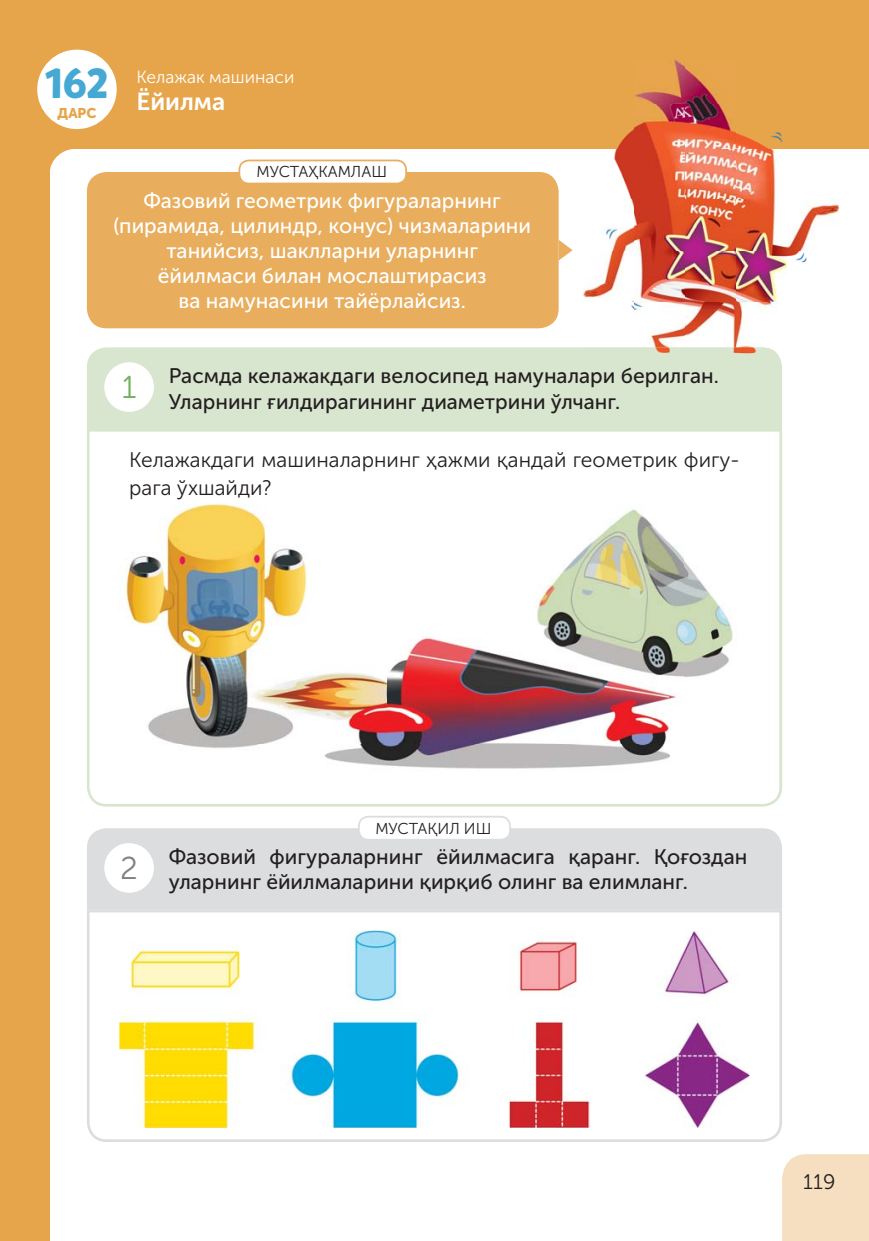
<style>
.page{position:relative;width:869px;height:1241px;background:#fff}
.page>*{position:absolute;margin:0;border:0;box-sizing:border-box;transform-origin:0 0}
.t1{font:42px "Mikado Bold DEMO";color:#45a9d3}
.t2{font:31.5px "Museo Sans Cyrl 300";color:#73b25e}
.t3{font:31.5px "Museo Sans Cyrl 300";color:#808285}
.t4{font:24.5px "Museo Sans Cyrl 700";color:#fff}
.t5{font:21px/25.2px "Museo Sans Cyrl 500";color:#231f20}
.t6{font:21px/25.2px "Museo Sans Cyrl 500";color:#fff;text-align:center}
.t7{font:21px "Museo Sans Cyrl 300";color:#231f20}
.t8{font:17.5px "Museo Sans Cyrl 300";color:#fff}
.t9{font:15.75px "Museo Sans Cyrl 300";color:#231f20}
.t10{font:14px "Museo Sans Cyrl 900";color:#e6a54b}
</style>
<div class="page">
<div style="left:0;top:0;width:12px;height:112px;background:#e6a54b"></div>
<div style="left:782px;top:1154px;width:86px;height:86px;background:#f6dfc1"></div>
<div style="left:12px;top:0;width:856px;height:149px;background:#e6a54b"></div>
<div style="left:37px;top:50px;width:80px;height:79px;background:#fff;border-radius:50%"></div>
<div style="left:12px;top:149px;width:38px;height:1091px;background:#e6a54b"></div>
<svg style="left:50px;top:149px;width:22px;height:21px"></svg>
<div style="left:0;top:112px;width:12px;height:1128px;background:#e6a54b"></div>
<div style="left:87px;top:172px;width:471px;height:156px;background:#e8ad5d;border-radius:20px"></div>
<svg style="left:558px;top:240px;width:14px;height:20px"></svg>
<svg style="left:238px;top:159px;width:169px;height:24px"></svg>
<div style="left:87px;top:347px;width:694px;height:82px;background:#d9e6cf"></div>
<svg style="left:87px;top:429px;width:694px;height:377px"></svg>
<div style="left:104px;top:362px;width:50px;height:50px;background:#fff;border-radius:50%"></div>
<div style="left:87px;top:828px;width:694px;height:81px;background:#dcddde"></div>
<svg style="left:87px;top:909px;width:694px;height:232px"></svg>
<div style="left:104px;top:843px;width:50px;height:49px;background:#fff;border-radius:50%"></div>
<svg style="left:358px;top:816px;width:152px;height:24px"></svg>
<img style="left:92px;top:478px;width:690px;height:319px">
<img style="left:131px;top:480px;width:139px;height:19px">
<img style="left:774px;top:478px;width:7px;height:319px">
<img style="left:119px;top:930px;width:630px;height:197px">
<img style="left:583px;top:59px;width:255px;height:294px">
<img style="left:583px;top:347px;width:193px;height:6px">
<h1 class="t1" style="left:45px;top:58px;width:64px">162</h1>
<p class="t10" style="left:57px;top:105px;width:40px">ДАРС</p>
<p class="t8" style="left:136px;top:70px;width:159px">Келажак машинаси</p>
<p class="t4" style="left:136px;top:88px;width:90px">Ёйилма</p>
<p class="t9" style="left:256px;top:166px;width:132px">МУСТАҲКАМЛАШ</p>
<p class="t6" style="left:113px;top:188px;width:419px">Фазовий геометрик фигураларнинг (пирамида, цилиндр, конус) чизмаларини танийсиз, шаклларни уларнинг<br>ёйилмаси билан мослаштирасиз<br>ва намунасини тайёрлайсиз.</p>
<p class="t5" style="left:169px;top:363px;width:551px">Расмда келажакдаги велосипед намуналари берилган.<br>Уларнинг ғилдирагининг диаметрини ўлчанг.</p>
<p class="t7" style="left:129px;top:452px;width:611px">Келажакдаги машиналарнинг ҳажми қандай геометрик фигу-</p>
<h2 class="t2" style="left:122px;top:375px;width:16px">1</h2>
<p class="t7" style="left:129px;top:480px;width:144px">рага ўхшайди?</p>
<h2 class="t3" style="left:120px;top:856px;width:19px">2</h2>
<p class="t9" style="left:375px;top:822px;width:117px">МУСТАҚИЛ ИШ</p>
<p class="t5" style="left:169px;top:844px;width:579px">Фазовий фигураларнинг ёйилмасига қаранг. Қоғоздан уларнинг ёйилмаларини қирқиб олинг ва елимланг.</p>
<p class="t7" style="left:802px;top:1174px;width:34px">119</p>
</div>
